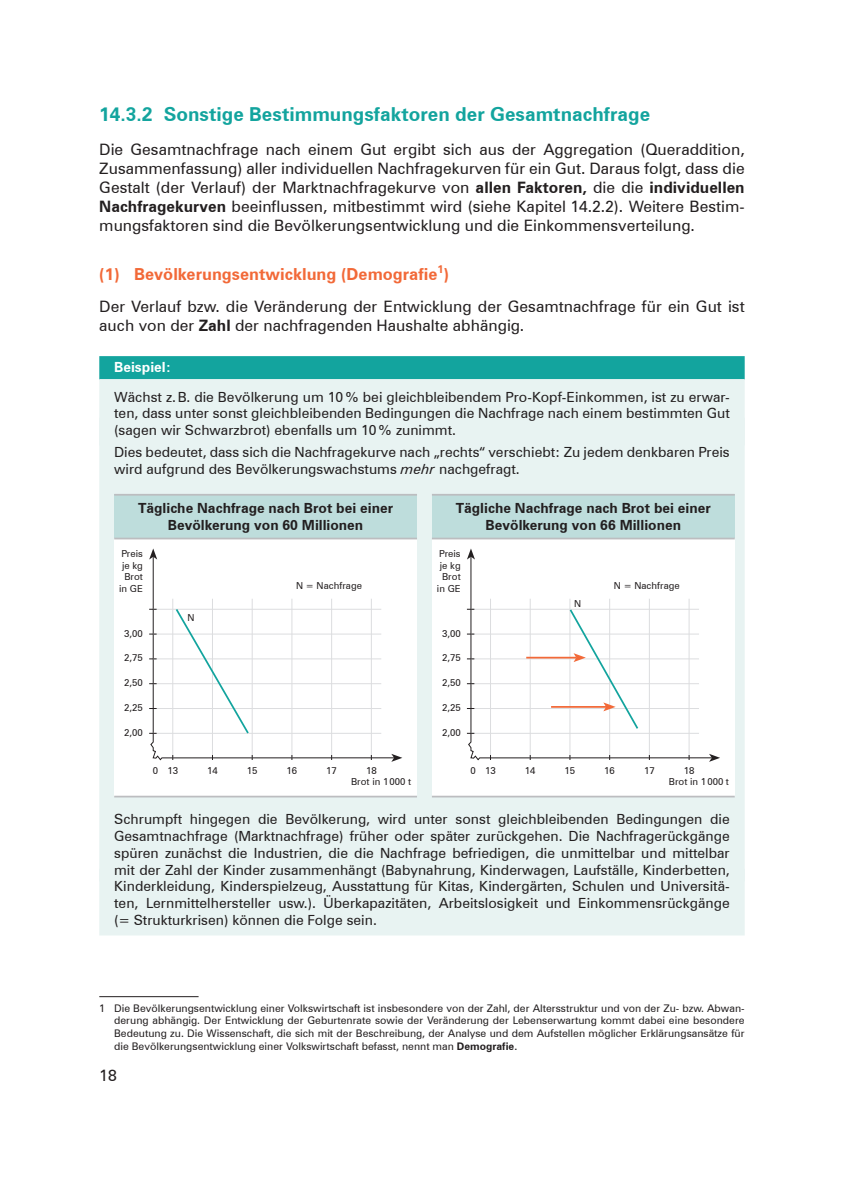
<style>
.page{position:relative;width:844px;height:1191px;background:#fff}
.page>*{position:absolute;margin:0;border:0;box-sizing:border-box;transform-origin:0 0}
.t1{font:700 19.25px "Zurich BT";color:#13a49e}
.t2{font:700 16.62px "Zurich BT";color:#f26938}
.Fließtext{font:15.75px/18.9px "Zurich BT";color:#231f20;text-align:justify}
.Beispiel_Text_Unterl{font:14px/16.8px "Zurich BT";color:#231f20;text-align:justify}
.t3{font:700 14px/16.8px "Zurich BT";color:#231f20;text-align:center}
.t4{font:700 14px "Zurich BT";color:#fff}
.Fußnote{font:10.5px/12.6px "Zurich BT";color:#231f20;text-align:justify}
.t5{font:9.62px/11.5px "Zurich BT";color:#231f20}
.s1{font-weight:700}
.s2{font-style:italic}
</style>
<div class="page">
<div style="left:99px;top:356px;width:645px;height:24px;background:#13a49e"></div>
<div style="left:99px;top:379px;width:645px;height:66px;background:#e8f3f2"></div>
<div style="left:99px;top:417px;width:645px;height:464px;background:#e8f3f2"></div>
<div style="left:99px;top:869px;width:645px;height:66px;background:#e8f3f2"></div>
<div style="left:114px;top:494px;width:303px;height:44px;background:#bedddc"></div>
<div style="left:114px;top:538px;width:303px;height:258px;background:#fff"></div>
<hr style="left:114px;top:795px;width:303px;height:2px;background:#bcbdc0">
<hr style="left:114px;top:494px;width:303px;height:1px;background:#bcbdc0">
<hr style="left:114px;top:537px;width:303px;height:2px;background:#bcbdc0">
<svg style="left:150px;top:559px;width:241px;height:202px"></svg>
<svg style="left:149px;top:548px;width:8px;height:11px"></svg>
<svg style="left:391px;top:754px;width:11px;height:8px"></svg>
<hr style="left:153px;top:733px;width:228px;height:1px;background:#dcdddf">
<hr style="left:153px;top:708px;width:228px;height:1px;background:#dcdddf">
<hr style="left:153px;top:683px;width:228px;height:1px;background:#dcdddf">
<hr style="left:153px;top:658px;width:228px;height:1px;background:#dcdddf">
<hr style="left:153px;top:633px;width:228px;height:1px;background:#dcdddf">
<hr style="left:153px;top:609px;width:228px;height:1px;background:#dcdddf">
<hr style="left:172px;top:598px;width:1px;height:159px;background:#dcdddf">
<hr style="left:212px;top:598px;width:1px;height:159px;background:#dcdddf">
<hr style="left:252px;top:598px;width:1px;height:159px;background:#dcdddf">
<hr style="left:291px;top:598px;width:1px;height:159px;background:#dcdddf">
<hr style="left:331px;top:598px;width:1px;height:159px;background:#dcdddf">
<hr style="left:371px;top:598px;width:1px;height:159px;background:#dcdddf">
<svg style="left:174px;top:607px;width:76px;height:128px"></svg>
<div style="left:432px;top:494px;width:302px;height:44px;background:#bedddc"></div>
<div style="left:432px;top:538px;width:302px;height:258px;background:#fff"></div>
<hr style="left:432px;top:795px;width:302px;height:2px;background:#bcbdc0">
<hr style="left:432px;top:494px;width:302px;height:1px;background:#bcbdc0">
<hr style="left:432px;top:537px;width:302px;height:2px;background:#bcbdc0">
<svg style="left:467px;top:559px;width:241px;height:202px"></svg>
<svg style="left:467px;top:548px;width:8px;height:11px"></svg>
<svg style="left:708px;top:754px;width:12px;height:8px"></svg>
<hr style="left:470px;top:733px;width:228px;height:1px;background:#dcdddf">
<hr style="left:470px;top:708px;width:228px;height:1px;background:#dcdddf">
<hr style="left:470px;top:683px;width:228px;height:1px;background:#dcdddf">
<hr style="left:470px;top:658px;width:228px;height:1px;background:#dcdddf">
<hr style="left:470px;top:633px;width:228px;height:1px;background:#dcdddf">
<hr style="left:470px;top:609px;width:228px;height:1px;background:#dcdddf">
<hr style="left:490px;top:598px;width:1px;height:159px;background:#dcdddf">
<hr style="left:529px;top:598px;width:1px;height:159px;background:#dcdddf">
<hr style="left:569px;top:598px;width:1px;height:159px;background:#dcdddf">
<hr style="left:609px;top:598px;width:1px;height:159px;background:#dcdddf">
<hr style="left:648px;top:598px;width:1px;height:159px;background:#dcdddf">
<hr style="left:688px;top:598px;width:1px;height:159px;background:#dcdddf">
<hr style="left:551px;top:706px;width:55px;height:2px;background:#f26938">
<hr style="left:526px;top:657px;width:50px;height:1px;background:#f26938">
<svg style="left:568px;top:607px;width:71px;height:123px"></svg>
<hr style="left:99px;top:996px;width:99px;height:1px;background:#231f20">
<p class="t1" style="left:99px;top:103px;width:552px">14.3.2 Sonstige Bestimmungsfaktoren der Gesamtnachfrage</p>
<p class="Fließtext" style="left:99px;top:140px;width:646px">Die Gesamtnachfrage nach einem Gut ergibt sich aus der Aggregation (Queraddition, Zusammenfassung) aller individuellen Nachfragekurven für ein Gut. Daraus folgt, dass die Gestalt (der Verlauf) der Marktnachfragekurve von <span class="s1">allen Faktoren,</span> die die <span class="s1">individuellen Nachfragekurven</span> beeinflussen, mitbestimmt wird (siehe Kapitel 14.2.2). Weitere Bestim&shy;mungsfaktoren sind die Bevölkerungsentwicklung und die Einkommensverteilung.</p>
<p class="t2" style="left:99px;top:264px;width:351px">(1) Bevölkerungsentwicklung (Demografie<sup>1</sup>)</p>
<p class="Fließtext" style="left:99px;top:297px;width:646px">Der Verlauf bzw. die Veränderung der Entwicklung der Gesamtnachfrage für ein Gut ist auch von der <span class="s1">Zahl</span> der nachfragenden Haushalte abhängig.</p>
<p class="t4" style="left:114px;top:359px;width:58px">Beispiel:</p>
<p class="Beispiel_Text_Unterl" style="left:114px;top:388px;width:617px">Wächst z.B. die Bevölkerung um 10% bei gleichbleibendem Pro-Kopf-Einkommen, ist zu erwar&shy;ten, dass unter sonst gleichbleibenden Bedingungen die Nachfrage nach einem bestimmten Gut (sagen wir Schwarzbrot) ebenfalls um 10% zunimmt.</p>
<p class="Beispiel_Text_Unterl" style="left:114px;top:443px;width:617px">Dies bedeutet, dass sich die Nachfragekurve nach „rechts“ verschiebt: Zu jedem denkbaren Preis wird aufgrund des Bevölkerungswachstums <span class="s2">mehr</span> nachgefragt.</p>
<p class="t3" style="left:138px;top:499px;width:256px">Tägliche Nachfrage nach Brot bei einer<br>Bevölkerung von 60 Millionen</p>
<p class="t3" style="left:455px;top:499px;width:256px">Tägliche Nachfrage nach Brot bei einer<br>Bevölkerung von 66 Millionen</p>
<p class="t5" style="left:119px;top:548px;width:25px;text-align:center">Preis je kg<br>Brot in GE</p>
<p class="t5" style="left:124px;top:627px;width:20px">3,00</p>
<p class="t5" style="left:124px;top:652px;width:20px">2,75</p>
<p class="t5" style="left:124px;top:677px;width:20px">2,50</p>
<p class="t5" style="left:124px;top:701px;width:20px">2,25</p>
<p class="t5" style="left:124px;top:726px;width:20px">2,00</p>
<p class="t5" style="left:187px;top:611px;width:9px">N</p>
<p class="t5" style="left:296px;top:580px;width:67px">N = Nachfrage</p>
<p class="t5" style="left:153px;top:764px;width:27px">0 13</p>
<p class="t5" style="left:207px;top:764px;width:12px">14</p>
<p class="t5" style="left:247px;top:764px;width:12px">15</p>
<p class="t5" style="left:286px;top:764px;width:12px">16</p>
<p class="t5" style="left:326px;top:764px;width:12px">17</p>
<p class="t5" style="left:351px;top:764px;width:61px;text-indent:15px">18<br>Brot in 1000 t</p>
<p class="t5" style="left:437px;top:548px;width:25px;text-align:center">Preis je kg<br>Brot in GE</p>
<p class="t5" style="left:442px;top:627px;width:20px">3,00</p>
<p class="t5" style="left:442px;top:652px;width:20px">2,75</p>
<p class="t5" style="left:442px;top:677px;width:20px">2,50</p>
<p class="t5" style="left:442px;top:701px;width:20px">2,25</p>
<p class="t5" style="left:442px;top:726px;width:20px">2,00</p>
<p class="t5" style="left:574px;top:598px;width:9px">N</p>
<p class="t5" style="left:613px;top:580px;width:67px">N = Nachfrage</p>
<p class="t5" style="left:470px;top:764px;width:27px">0 13</p>
<p class="t5" style="left:524px;top:764px;width:12px">14</p>
<p class="t5" style="left:564px;top:764px;width:12px">15</p>
<p class="t5" style="left:604px;top:764px;width:12px">16</p>
<p class="t5" style="left:644px;top:764px;width:12px">17</p>
<p class="t5" style="left:668px;top:764px;width:61px;text-indent:15px">18<br>Brot in 1000 t</p>
<p class="Beispiel_Text_Unterl" style="left:114px;top:810px;width:617px">Schrumpft hingegen die Bevölkerung, wird unter sonst gleichbleibenden Bedingungen die Gesamtnachfrage (Marktnachfrage) früher oder später zurückgehen. Die Nachfragerückgänge spüren zunächst die Industrien, die die Nachfrage befriedigen, die unmittelbar und mittelbar mit der Zahl der Kinder zusammenhängt (Babynahrung, Kinderwagen, Laufställe, Kinderbetten, Kinderkleidung, Kinderspielzeug, Ausstattung für Kitas, Kindergärten, Schulen und Universitä&shy;ten, Lernmittelhersteller usw.). Überkapazitäten, Arbeitslosigkeit und Einkommensrückgänge (= Strukturkrisen) können die Folge sein.</p>
<p class="Fußnote" style="left:114px;top:1001px;width:632px;text-indent:-15px">1 Die Bevölkerungsentwicklung einer Volkswirtschaft ist insbesondere von der Zahl, der Altersstruktur und von der Zu- bzw. Abwan&shy;derung abhängig. Der Entwicklung der Geburtenrate sowie der Veränderung der Lebenserwartung kommt dabei eine besondere Bedeutung zu. Die Wissenschaft, die sich mit der Beschreibung, der Analyse und dem Aufstellen möglicher Erklärungsansätze für die Bevölkerungsentwicklung einer Volkswirtschaft befasst, nennt man <span class="s1">Demografie.</span></p>
<p class="Fließtext" style="left:99px;top:1066px;width:19px">18</p>
</div>
